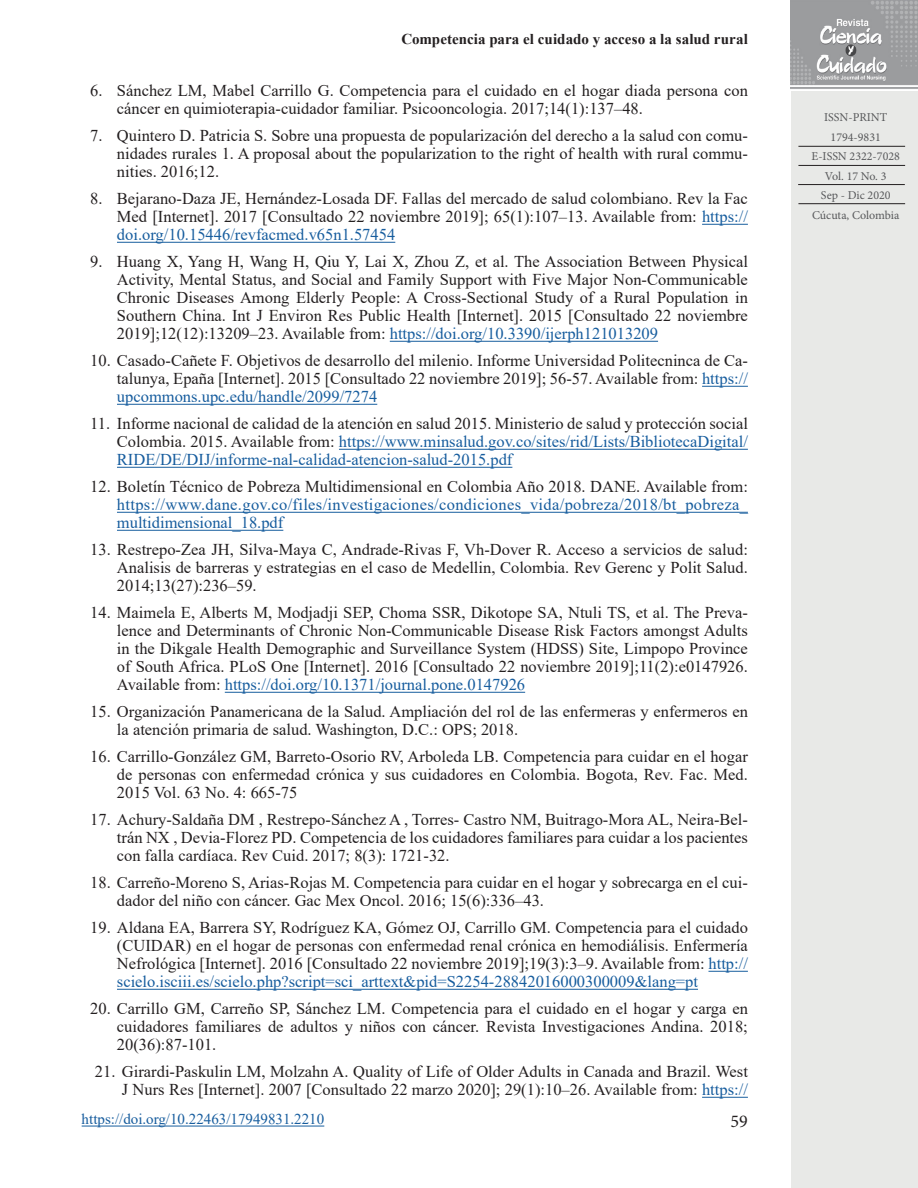
<style>
.page{position:relative;width:918px;height:1188px;background:#fff}
.page>*{position:absolute;margin:0;border:0;box-sizing:border-box;transform-origin:0 0}
.t1{font:18px "Minion Pro";color:#231f20}
.t2{font:16.5px/18px "Times New Roman";color:#231f20;text-align:justify}
.t3{font:16.5px/18px "Times New Roman";color:#175d9e;text-align:justify}
.t4{font:700 15px "Times New Roman";letter-spacing:.005em;color:#231f20}
.Pie_-_DOI{font:15px "Times New Roman";color:#175d9e}
.t5{font:12px "Minion Pro";color:#57585a}
.s1{color:#175d9e}
.s2{color:#231f20}
</style>
<div class="page">
<div style="left:792px;top:91px;width:126px;height:1097px;background:#e8e9e7"></div>
<img style="left:791px;top:0;width:127px;height:89px">
<hr style="left:798px;top:146px;width:107px;height:1px;background:#231f20">
<hr style="left:798px;top:165px;width:107px;height:1px;background:#231f20">
<hr style="left:798px;top:184px;width:107px;height:1px;background:#231f20">
<hr style="left:798px;top:203px;width:107px;height:1px;background:#231f20">
<hr style="left:82px;top:1126px;width:242px;height:1px;background:#175d9e">
<hr style="left:702px;top:224px;width:46px;height:1px;background:#175d9e">
<hr style="left:117px;top:242px;width:278px;height:1px;background:#175d9e">
<hr style="left:390px;top:341px;width:268px;height:1px;background:#175d9e">
<hr style="left:702px;top:386px;width:46px;height:1px;background:#175d9e">
<hr style="left:117px;top:404px;width:260px;height:1px;background:#175d9e">
<hr style="left:339px;top:449px;width:409px;height:1px;background:#175d9e">
<hr style="left:117px;top:467px;width:395px;height:1px;background:#175d9e">
<hr style="left:117px;top:512px;width:631px;height:1px;background:#175d9e">
<hr style="left:117px;top:530px;width:166px;height:1px;background:#175d9e">
<hr style="left:225px;top:692px;width:300px;height:1px;background:#175d9e">
<hr style="left:709px;top:971px;width:39px;height:1px;background:#175d9e">
<hr style="left:117px;top:989px;width:581px;height:1px;background:#175d9e">
<hr style="left:702px;top:1097px;width:46px;height:1px;background:#175d9e">
<p class="t4" style="left:401px;top:28px;width:348px">Competencia para el cuidado y acceso a la salud rural</p>
<p class="t2" style="left:117px;top:81px;width:632px;text-indent:-27px">6. Sánchez LM, Mabel Carrillo G. Competencia para el cuidado en el hogar diada persona con cáncer en quimioterapia-cuidador familiar. Psicooncologia. 2017;14(1):137–48.</p>
<p class="t2" style="left:117px;top:126px;width:632px;text-indent:-27px">7. Quintero D. Patricia S. Sobre una propuesta de popularización del derecho a la salud con comu&shy;nidades rurales 1. A proposal about the popularization to the right of health with rural commu&shy;nities. 2016;12.</p>
<p class="t2" style="left:117px;top:189px;width:632px;text-indent:-27px">8. Bejarano-Daza JE, Hernández-Losada DF. Fallas del mercado de salud colombiano. Rev la Fac Med [Internet]. 2017 [Consultado 22 noviembre 2019]; 65(1):107–13. Available from: <span class="s1">https:// doi.org/10.15446/revfacmed.v65n1.57454</span></p>
<p class="t2" style="left:117px;top:252px;width:632px;text-indent:-27px">9. Huang X, Yang H, Wang H, Qiu Y, Lai X, Zhou Z, et al. The Association Between Physical Activity, Mental Status, and Social and Family Support with Five Major Non-Communicable Chronic Diseases Among Elderly People: A Cross-Sectional Study of a Rural Population in Southern China. Int J Environ Res Public Health [Internet]. 2015 [Consultado 22 noviembre 2019];12(12):13209–23. Available from: <span class="s1">https://doi.org/10.3390/ijerph121013209</span></p>
<p class="t2" style="left:117px;top:351px;width:632px;text-indent:-27px">10. Casado-Cañete F. Objetivos de desarrollo del milenio. Informe Universidad Politecninca de Ca&shy;talunya, Epaña [Internet]. 2015 [Consultado 22 noviembre 2019]; 56-57. Available from: <span class="s1">https:// upcommons.upc.edu/handle/2099/7274</span></p>
<p class="t3" style="left:117px;top:414px;width:632px;text-indent:-27px"><span class="s2">11. Informe nacional de calidad de la atención en salud 2015. Ministerio de salud y protección social Colombia. 2015. Available from:</span> https://www.minsalud.gov.co/sites/rid/Lists/BibliotecaDigital/ RIDE/DE/DIJ/informe-nal-calidad-atencion-salud-2015.pdf</p>
<p class="t3" style="left:117px;top:477px;width:633px;text-indent:-27px"><span class="s2">12. Boletín Técnico de Pobreza Multidimensional en Colombia Año 2018. DANE. Available from: </span>https://www.dane.gov.co/files/investigaciones/condiciones_vida/pobreza/2018/bt_pobreza_ multidimensional_18.pdf</p>
<p class="t2" style="left:117px;top:540px;width:632px;text-indent:-27px">13. Restrepo-Zea JH, Silva-Maya C, Andrade-Rivas F, Vh-Dover R. Acceso a servicios de salud:<br>Analisis de barreras y estrategias en el caso de Medellin, Colombia. Rev Gerenc y Polit Salud.<br>2014;13(27):236–59.</p>
<p class="t2" style="left:117px;top:603px;width:632px;text-indent:-27px">14. Maimela E, Alberts M, Modjadji SEP, Choma SSR, Dikotope SA, Ntuli TS, et al. The Preva&shy;lence and Determinants of Chronic Non-Communicable Disease Risk Factors amongst Adults in the Dikgale Health Demographic and Surveillance System (HDSS) Site, Limpopo Province of South Africa. PLoS One [Internet]. 2016 [Consultado 22 noviembre 2019];11(2):e0147926.<br>Available from: <span class="s1">https://doi.org/10.1371/journal.pone.0147926</span></p>
<p class="t2" style="left:117px;top:702px;width:632px;text-indent:-27px">15. Organización Panamericana de la Salud. Ampliación del rol de las enfermeras y enfermeros en la atención primaria de salud. Washington, D.C.: OPS; 2018.</p>
<p class="t2" style="left:117px;top:747px;width:632px;text-indent:-27px">16. Carrillo-González GM, Barreto-Osorio RV, Arboleda LB. Competencia para cuidar en el hogar de personas con enfermedad crónica y sus cuidadores en Colombia. Bogota, Rev. Fac. Med.<br>2015 Vol. 63 No. 4: 665-75</p>
<p class="t2" style="left:117px;top:810px;width:632px;text-indent:-27px">17. Achury-Saldaña DM , Restrepo-Sánchez A , Torres- Castro NM, Buitrago-Mora AL, Neira-Bel&shy;trán NX , Devia-Florez PD. Competencia de los cuidadores familiares para cuidar a los pacientes con falla cardíaca. Rev Cuid. 2017; 8(3): 1721-32.</p>
<p class="t2" style="left:117px;top:873px;width:632px;text-indent:-27px">18. Carreño-Moreno S, Arias-Rojas M. Competencia para cuidar en el hogar y sobrecarga en el cui&shy;dador del niño con cáncer. Gac Mex Oncol. 2016; 15(6):336–43.</p>
<p class="t2" style="left:117px;top:918px;width:632px;text-indent:-27px">19. Aldana EA, Barrera SY, Rodríguez KA, Gómez OJ, Carrillo GM. Competencia para el cuidado (CUIDAR) en el hogar de personas con enfermedad renal crónica en hemodiálisis. Enfermería Nefrológica [Internet]. 2016 [Consultado 22 noviembre 2019];19(3):3–9. Available from: <span class="s1">http:// scielo.isciii.es/scielo.php?script=sci_arttext&amp;pid=S2254-28842016000300009&amp;lang=pt</span></p>
<p class="t2" style="left:117px;top:999px;width:632px;text-indent:-27px">20. Carrillo GM, Carreño SP, Sánchez LM. Competencia para el cuidado en el hogar y carga en cuidadores familiares de adultos y niños con cáncer. Revista Investigaciones Andina. 2018; 20(36):87-101.</p>
<p class="t2" style="left:95px;top:1062px;width:654px;text-align:right">21. Girardi-Paskulin LM, Molzahn A. Quality of Life of Older Adults in Canada and Brazil. West<br>J Nurs Res [Internet]. 2007 [Consultado 22 marzo 2020]; 29(1):10–26. Available from: <span class="s1">https://</span></p>
<p class="Pie_-_DOI" style="left:82px;top:1109px;width:244px">https://doi.org/10.22463/17949831.2210</p>
<p class="t1" style="left:731px;top:1109px;width:19px">59</p>
<p class="t5" style="left:824px;top:110px;width:65px">ISSN-PRINT</p>
<p class="t5" style="left:831px;top:129px;width:52px">1794-9831</p>
<p class="t5" style="left:812px;top:149px;width:90px">E-ISSN 2322-7028</p>
<p class="t5" style="left:825px;top:168px;width:63px">Vol. 17 No. 3</p>
<p class="t5" style="left:821px;top:188px;width:71px">Sep - Dic 2020</p>
<p class="t5" style="left:812px;top:207px;width:89px">Cúcuta, Colombia</p>
</div>
